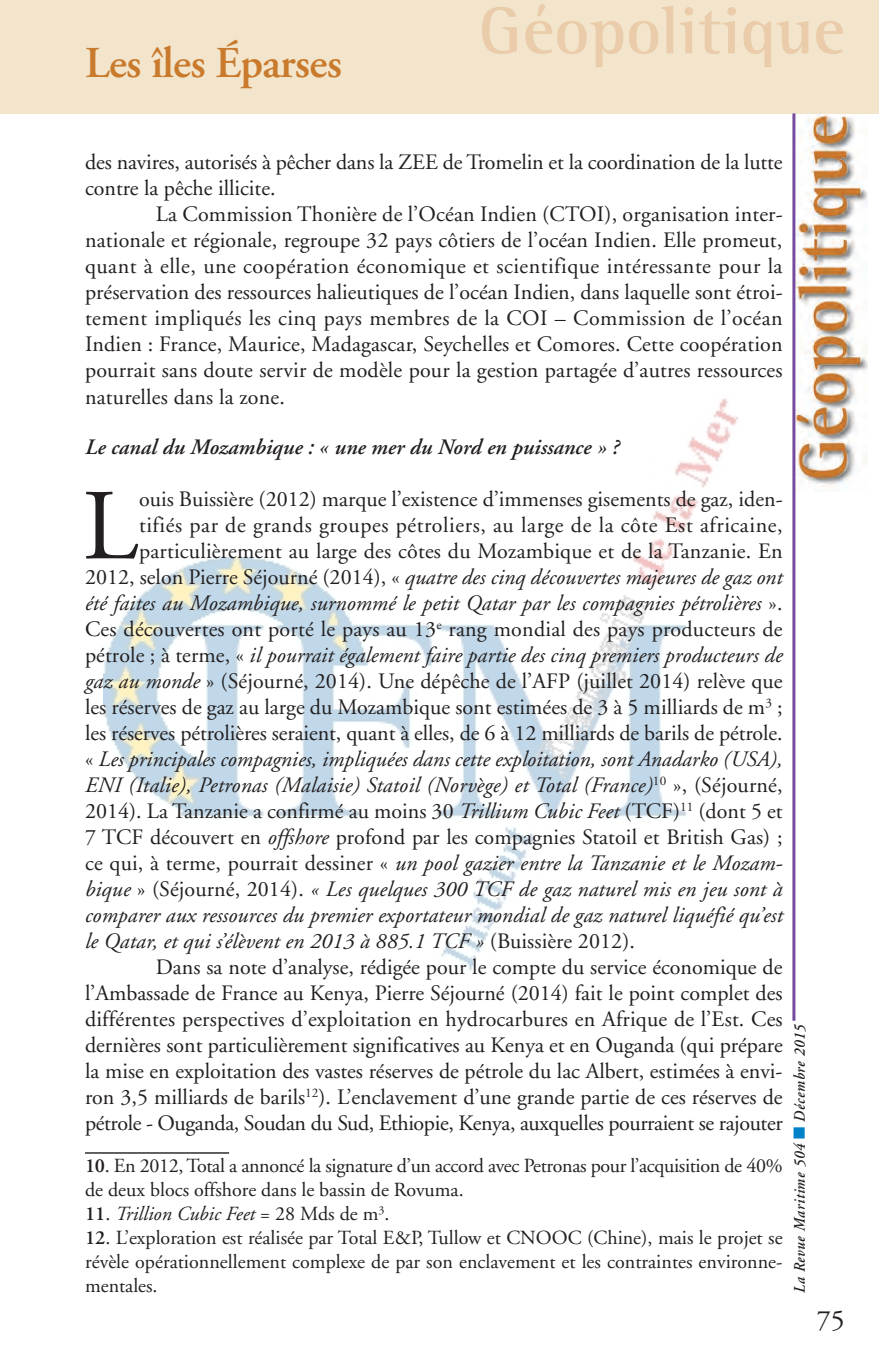
<style>
.page{position:relative;width:879px;height:1361px;background:#fff}
.page>*{position:absolute;margin:0;border:0;box-sizing:border-box;transform-origin:0 0}
.t1{font:100.4px "Adobe Garamond";color:#231f20}
.t2{font:700 68px "Rotis Semi Serif";color:#eacbaa}
.t3{font:600 44px "Adobe Garamond";letter-spacing:-.015em;color:#c97a2d}
.t4{font:28px "Adobe Garamond";color:#231f20}
.t5{font:22px/26px "Adobe Garamond";color:#231f20}
.t6{font:italic 22px "Adobe Garamond";letter-spacing:.005em;color:#231f20}
.t7{font:22px "Adobe Garamond";letter-spacing:.025em;color:#231f20}
.t8{font:italic 600 22px "Adobe Garamond";color:#231f20}
.t9{font:20px/24px "Adobe Garamond";color:#231f20}
.t10{font:italic 20px "Adobe Garamond";color:#231f20}
.t11{font:italic 600 16px "Adobe Garamond";letter-spacing:.05em;color:#231f20;scale:.9 1}
.s1{font-style:normal}
.s2{font-style:italic}
.s3{font-weight:600}
.s4{font-weight:600;font-style:normal}
.s5{color:#0082c8}
</style>
<div class="page">
<img style="left:103px;top:398px;width:636px;height:573px">
<img style="left:795px;top:113px;width:72px;height:379px">
<hr style="left:85px;top:1152px;width:144px;height:1px;background:#231f20">
<hr style="left:792px;top:113px;width:3px;height:907px;background:#754b9e">
<h3 class="t3" style="left:85px;top:45px;width:258px">Les îles Éparses</h3>
<h2 class="t2" style="left:479px;top:6px;width:368px">Géopolitique</h2>
<p class="t5" style="left:85px;top:151px;width:699px">des navires, autorisés à pêcher dans la ZEE de Tromelin et la coordination de la lutte contre la pêche illicite.</p>
<p class="t5" style="left:85px;top:203px;width:699px;text-align:justify;text-indent:71px">La Commission Thonière de l’Océan Indien (CTOI), organisation inter&shy;nationale et régionale, regroupe 32 pays côtiers de l’océan Indien. Elle promeut, quant à elle, une coopération économique et scientifique intéressante pour la préservation des ressources halieutiques de l’océan Indien, dans laquelle sont étroi&shy;tement impliqués les cinq pays membres de la COI – Commission de l’océan Indien : France, Maurice, Madagascar, Seychelles et Comores. Cette coopération pourrait sans doute servir de modèle pour la gestion partagée d’autres ressources naturelles dans la zone.</p>
<p class="t8" style="left:85px;top:438px;width:536px">Le canal du Mozambique : « une mer du Nord en puissance » ?</p>
<h1 class="t1" style="left:83px;top:486px;width:57px">L</h1>
<p class="t5" style="left:139px;top:488px;width:645px">ouis Buissière (2012) marque l’existence d’immenses gisements de gaz, iden-</p>
<p class="t7" style="left:139px;top:516px;width:645px">tifiés par de grands groupes pétroliers, au large de la côte Est africaine,</p>
<p class="t5" style="left:139px;top:540px;width:645px">particulièrement au large des côtes du Mozambique et de la Tanzanie. En</p>
<p class="t6" style="left:85px;top:568px;width:699px"><span class="s1">2012, selon Pierre Séjourné (2014), «</span> quatre des cinq découvertes majeures de gaz ont</p>
<p class="t6" style="left:85px;top:594px;width:699px">été faites au Mozambique, surnommé le petit Qatar par les compagnies pétrolières <span class="s1">».</span></p>
<p class="t5" style="left:85px;top:618px;width:699px">Ces découvertes ont porté le pays au 13<sup>e</sup> rang mondial des pays producteurs de</p>
<p class="t6" style="left:85px;top:646px;width:699px"><span class="s1">pétrole ; à terme, «</span> il pourrait également faire partie des cinq premiers producteurs de</p>
<p class="t5" style="left:85px;top:670px;width:699px"><span class="s2">gaz au monde</span> » (Séjourné, 2014). Une dépêche de l’AFP (juillet 2014) relève que</p>
<p class="t5" style="left:85px;top:696px;width:699px">les réserves de gaz au large du Mozambique sont estimées de 3 à 5 milliards de m<sup>3</sup> ;</p>
<p class="t5" style="left:85px;top:722px;width:699px">les réserves pétrolières seraient, quant à elles, de 6 à 12 milliards de barils de pétrole.</p>
<p class="t6" style="left:85px;top:750px;width:699px"><span class="s1">«</span> Les principales compagnies, impliquées dans cette exploitation, sont Anadarko (USA),</p>
<p class="t6" style="left:85px;top:776px;width:699px">ENI (Italie), Petronas (Malaisie) Statoil (Norvège) et Total (France)<sup>10</sup> <span class="s1">», (Séjourné,</span></p>
<p class="t5" style="left:85px;top:800px;width:699px">2014). La Tanzanie a confirmé au moins 30 <span class="s2">Trillium Cubic Feet</span> (TCF)<sup>11</sup> (dont 5 et</p>
<p class="t5" style="left:85px;top:826px;width:699px">7 TCF découvert en <span class="s2">offshore</span> profond par les compagnies Statoil et British Gas) ;</p>
<p class="t6" style="left:85px;top:854px;width:699px"><span class="s1">ce qui, à terme, pourrait dessiner «</span> un pool gazier entre la Tanzanie et le Mozam-</p>
<p class="t6" style="left:85px;top:880px;width:699px">bique <span class="s1">» (Séjourné, 2014).</span> « Les quelques 300 TCF de gaz naturel mis en jeu sont à</p>
<p class="t6" style="left:85px;top:906px;width:699px">comparer aux ressources du premier exportateur mondial de gaz naturel liquéfié qu’est</p>
<p class="t6" style="left:85px;top:932px;width:551px">le Qatar, et qui s’élèvent en 2013 à 885.1 TCF » <span class="s1">(Buissière 2012).</span></p>
<p class="t5" style="left:156px;top:956px;width:628px">Dans sa note d’analyse, rédigée pour le compte du service économique de</p>
<p class="t5" style="left:85px;top:982px;width:699px">l’Ambassade de France au Kenya, Pierre Séjourné (2014) fait le point complet des</p>
<p class="t5" style="left:85px;top:1008px;width:699px">différentes perspectives d’exploitation en hydrocarbures en Afrique de l’Est. Ces</p>
<p class="t5" style="left:85px;top:1034px;width:699px">dernières sont particulièrement significatives au Kenya et en Ouganda (qui prépare</p>
<p class="t5" style="left:85px;top:1060px;width:699px">la mise en exploitation des vastes réserves de pétrole du lac Albert, estimées à envi-</p>
<p class="t5" style="left:85px;top:1086px;width:699px">ron 3,5 milliards de barils<sup>12</sup>). L’enclavement d’une grande partie de ces réserves de</p>
<p class="t5" style="left:85px;top:1112px;width:699px">pétrole - Ouganda, Soudan du Sud, Ethiopie, Kenya, auxquelles pourraient se rajouter</p>
<p class="t9" style="left:85px;top:1155px;width:699px"><span class="s3">10</span>. En 2012, Total a annoncé la signature d’un accord avec Petronas pour l’acquisition de 40% de deux blocs offshore dans le bassin de Rovuma.</p>
<p class="t10" style="left:85px;top:1206px;width:306px"><span class="s4">11</span><span class="s1">.</span> Trillion Cubic Feet <span class="s1">= 28 Mds de m</span><sup>3</sup><span class="s1">.</span></p>
<p class="t9" style="left:85px;top:1227px;width:699px;text-align:justify"><span class="s3">12</span>. L’exploration est réalisée par Total E&amp;P, Tullow et CNOOC (Chine), mais le projet se révèle opérationnellement complexe de par son enclavement et les contraintes environne&shy;mentales.</p>
<p class="t11" style="left:793px;top:1293px;width:300px;rotate:-90deg">La Revue Maritime 504 <span class="s5">■</span> Décembre 2015</p>
<p class="t4" style="left:817px;top:1308px;width:29px">75</p>
</div>
